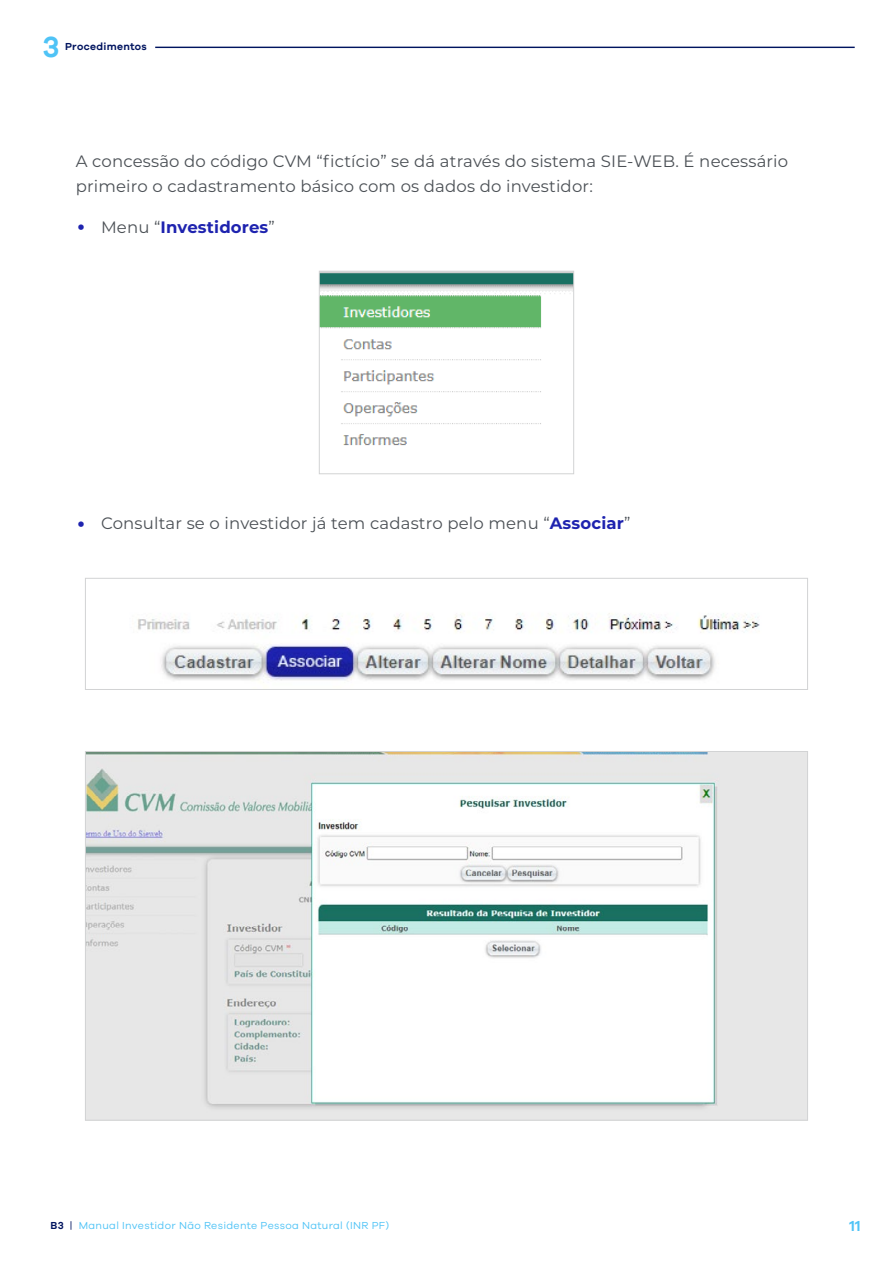
<style>
.page{position:relative;width:893px;height:1263px;background:#fff}
.page>*{position:absolute;margin:0;border:0;box-sizing:border-box;transform-origin:0 0}
.t1{font:600 30px "Galano Grotesque";color:#4fc3f6}
.t2{font:16.5px/24.8px "Montserrat";letter-spacing:.01em;color:#4b5055}
.t3{font:700 16.5px "Montserrat";letter-spacing:.01em;color:#1e23af}
.t4{font:600 15px "Galano Grotesque";color:#4fc3f6}
.t5{font:10.5px "Galano Grotesque";letter-spacing:.03em;color:#4fc3f6}
.t6{font:600 10.5px "Galano Grotesque";letter-spacing:.03em;color:#00145f}
.s1{font-weight:400;font-size:36px}
.s2{font-weight:400;color:#4b5055}
.s3{font-size:36px;color:#1e23af}
.s4{font-weight:700;color:#1e23af}
.s5{font-weight:600;color:#00145f}
.s6{color:#00145f}
</style>
<div class="page">
<hr style="left:155px;top:47px;width:700px;height:1px;background:#00145f">
<img style="left:321px;top:273px;width:251px;height:173px">
<div style="left:319px;top:271px;width:255px;height:203px;border:1px solid #d2d3d4"></div>
<img style="left:137px;top:613px;width:623px;height:68px">
<div style="left:85px;top:578px;width:723px;height:112px;border:1px solid #d2d3d4"></div>
<img style="left:87px;top:753px;width:719px;height:365px">
<h1 class="t1" style="left:43px;top:29px;width:19px">3</h1>
<p class="t6" style="left:65px;top:40px;width:83px">Procedimentos</p>
<p class="t2" style="left:76px;top:148px;width:714px">A concessão do código CVM “fictício” se dá através do sistema SIE-WEB. É necessário primeiro o cadastramento básico com os dados do investidor:</p>
<p class="t3" style="left:76px;top:215px;width:201px"><span class="s1">•</span> <span class="s2">Menu “</span>Investidores<span class="s2">”</span></p>
<p class="t2" style="left:76px;top:511px;width:556px"><span class="s3">•</span> Consultar se o investidor já tem cadastro pelo menu “<span class="s4">Associar</span>”</p>
<p class="t5" style="left:51px;top:1219px;width:340px"><span class="s5">B3</span> <span class="s6">|</span> Manual Investidor Não Residente Pessoa Natural (INR PF)</p>
<p class="t4" style="left:849px;top:1217px;width:13px">11</p>
</div>
